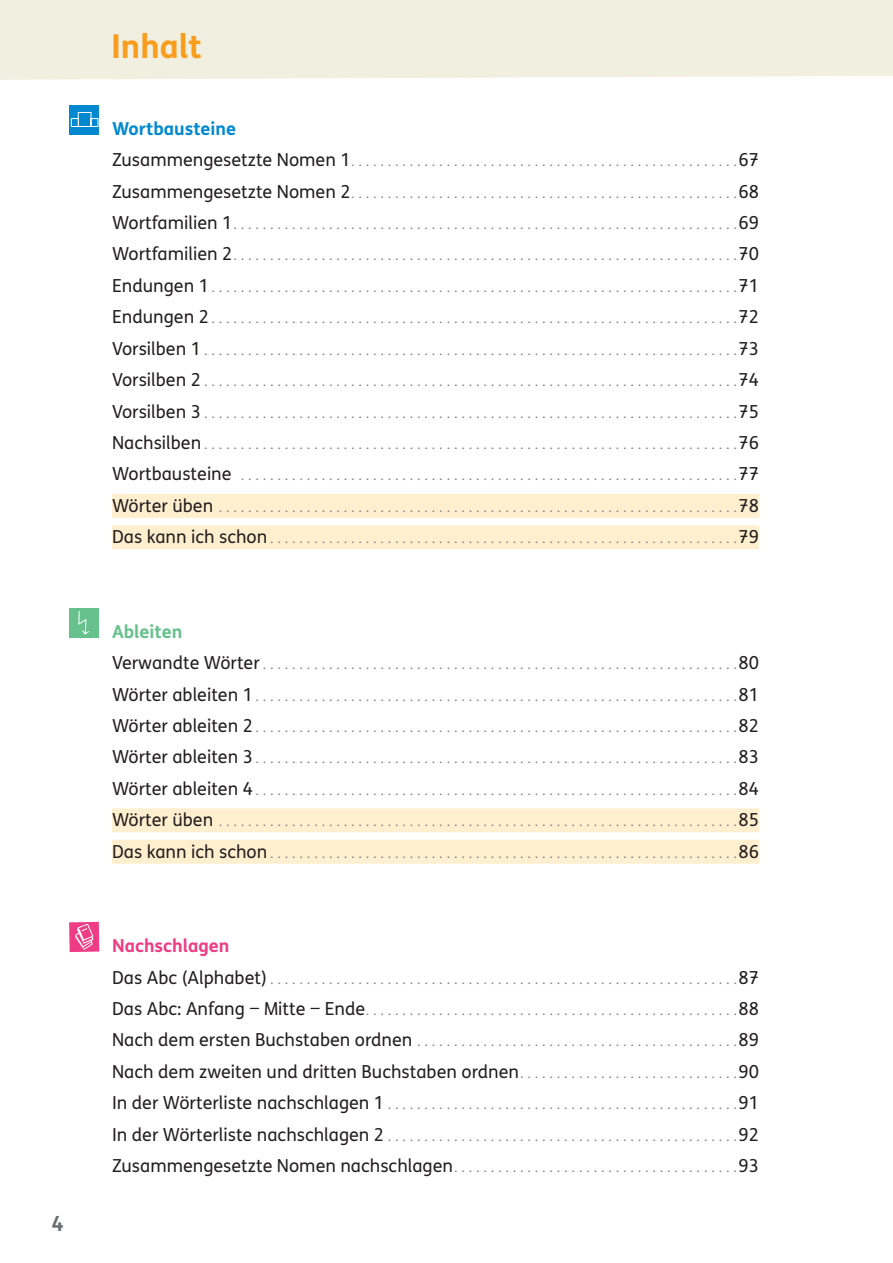
<style>
.page{position:relative;width:893px;height:1263px;background:#fff}
.page>*{position:absolute;margin:0;border:0;box-sizing:border-box;transform-origin:0 0}
.t1{font:700 33px "FS Klett GSV";color:#f99d1c}
.t2{font:700 21px "FS Klett GSV";color:#6d6e70}
.t3{font:18px "FS Klett GSV";color:#231f20}
.t4{font:700 18px "FS Klett GSV";color:#0089cf}
.t5{font:700 18px "FS Klett GSV";color:#ee3d85}
.t6{font:700 18px "FS Klett GSV";color:#67c18c}
.t7{font:300 15px/31.5px "FS Klett GSV";color:#808285;text-align:justify}
.s1{font-weight:400;font-size:18px;color:#231f20}
.s2{font-weight:300;font-size:15px;color:#808285}
</style>
<div class="page">
<div style="left:0;top:0;width:893px;height:80px;background:#f1efdf"></div>
<div style="left:112px;top:494px;width:647px;height:24px;background:#ffefcf"></div>
<div style="left:112px;top:525px;width:647px;height:24px;background:#ffefcf"></div>
<div style="left:112px;top:808px;width:647px;height:24px;background:#ffefcf"></div>
<div style="left:112px;top:840px;width:647px;height:24px;background:#ffefcf"></div>
<div style="left:70px;top:105px;width:29px;height:30px;background:#0089cf"></div>
<svg style="left:71px;top:112px;width:28px;height:15px"></svg>
<div style="left:70px;top:608px;width:29px;height:30px;background:#67c18c"></div>
<svg style="left:78px;top:611px;width:11px;height:24px"></svg>
<svg style="left:69px;top:922px;width:30px;height:30px"></svg>
<h2 class="t2" style="left:52px;top:1215px;width:14px">4</h2>
<h1 class="t1" style="left:111px;top:33px;width:92px">Inhalt</h1>
<p class="t4" style="left:112px;top:121px;width:126px">Wortbausteine</p>
<p class="t7" style="left:112px;top:145px;width:648px"><span class="s1">Zusammengesetzte Nomen 1</span>.....................................................<span class="s1">67<br>Zusammengesetzte Nomen 2</span>.....................................................<span class="s1">68<br>Wortfamilien 1</span>.....................................................................<span class="s1">69<br>Wortfamilien 2</span>.....................................................................<span class="s1">70<br>Endungen 1</span>........................................................................<span class="s1">71<br>Endungen 2</span>........................................................................<span class="s1">72<br>Vorsilben 1</span>.........................................................................<span class="s1">73<br>Vorsilben 2</span>.........................................................................<span class="s1">74<br>Vorsilben 3</span>.........................................................................<span class="s1">75<br>Nachsilben</span>.........................................................................<span class="s1">76<br>Wortbausteine</span> ....................................................................<span class="s1">77<br>Wörter üben</span> .......................................................................<span class="s1">78<br>Das kann ich schon</span>................................................................<span class="s1">79</span></p>
<p class="t6" style="left:112px;top:624px;width:72px">Ableiten</p>
<p class="t7" style="left:112px;top:648px;width:648px"><span class="s1">Verwandte Wörter</span>.................................................................<span class="s1">80<br>Wörter ableiten 1</span>..................................................................<span class="s1">81<br>Wörter ableiten 2</span>..................................................................<span class="s1">82<br>Wörter ableiten 3</span>..................................................................<span class="s1">83<br>Wörter ableiten 4</span>..................................................................<span class="s1">84<br>Wörter üben</span> .......................................................................<span class="s1">85<br>Das kann ich schon</span>................................................................<span class="s1">86</span></p>
<p class="t5" style="left:112px;top:938px;width:119px">Nachschlagen</p>
<p class="t7" style="left:112px;top:963px;width:648px"><span class="s1">Das Abc (Alphabet)</span>................................................................<span class="s1">87<br>Das Abc: Anfang − Mitte − Ende</span>...................................................<span class="s1">88<br>Nach dem ersten Buchstaben ordnen</span> ............................................<span class="s1">89</span></p>
<p class="t3" style="left:112px;top:1064px;width:648px">Nach dem zweiten und dritten Buchstaben ordnen<span class="s2">. . . . . . . . . . . . . . . . . . . . . . . . . . . . . .</span>90</p>
<p class="t7" style="left:112px;top:1088px;width:648px"><span class="s1">In der Wörterliste nachschlagen 1</span> . . . . . . . . . . . . . . . . . . . . . . . . . . . . . . . . . . . . . . . . . . . . . . . .<span class="s1">91<br>In der Wörterliste nachschlagen 2</span> . . . . . . . . . . . . . . . . . . . . . . . . . . . . . . . . . . . . . . . . . . . . . . . .<span class="s1">92<br>Zusammengesetzte Nomen nachschlagen</span>.......................................<span class="s1">93</span></p>
</div>
